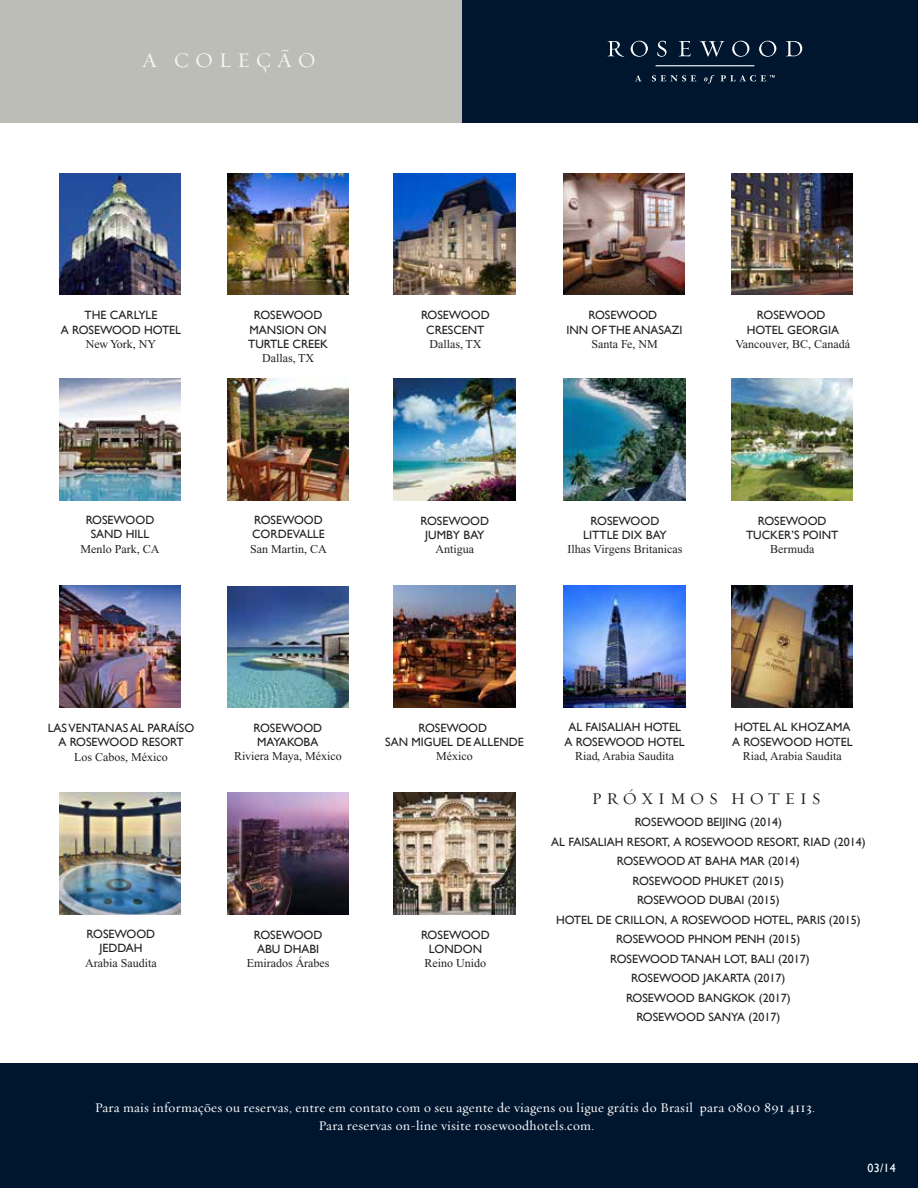
<style>
.page{position:relative;width:918px;height:1188px;background:#fff}
.page>*{position:absolute;margin:0;border:0;box-sizing:border-box;transform-origin:0 0}
.t1{font:21px "Requiem Text";letter-spacing:.27em;color:#f5f5f5}
.t2{font:16.5px "Requiem Text";letter-spacing:.28em;color:#231f20}
.t3{font:13.5px/18px "Requiem Text";letter-spacing:.02em;color:#fff;text-align:center}
.t4{font:12px/14.2px "Gill Sans";color:#231f20;text-align:center}
.t5{font:12px "Times New Roman";color:#231f20}
.t6{font:12px "Gill Sans";color:#fff}
</style>
<div class="page">
<img style="left:227px;top:586px;width:122px;height:122px">
<img style="left:394px;top:793px;width:121px;height:121px">
<img style="left:564px;top:173px;width:121px;height:122px">
<img style="left:564px;top:379px;width:121px;height:121px">
<img style="left:394px;top:379px;width:121px;height:121px">
<img style="left:731px;top:379px;width:122px;height:121px">
<img style="left:59px;top:586px;width:122px;height:121px">
<div style="left:461px;top:0;width:457px;height:123px;background:#00162f"></div>
<div style="left:0;top:0;width:461px;height:123px;background:#bdbdb7"></div>
<div style="left:0;top:1064px;width:918px;height:124px;background:#00162f"></div>
<svg style="left:607px;top:41px;width:17px;height:16px"></svg>
<svg style="left:631px;top:41px;width:17px;height:16px"></svg>
<svg style="left:657px;top:41px;width:10px;height:16px"></svg>
<svg style="left:679px;top:41px;width:12px;height:15px"></svg>
<svg style="left:700px;top:41px;width:24px;height:16px"></svg>
<svg style="left:732px;top:41px;width:17px;height:16px"></svg>
<svg style="left:759px;top:41px;width:17px;height:16px"></svg>
<svg style="left:786px;top:41px;width:16px;height:15px"></svg>
<svg style="left:635px;top:75px;width:6px;height:6px"></svg>
<svg style="left:652px;top:75px;width:44px;height:6px"></svg>
<svg style="left:704px;top:75px;width:10px;height:9px"></svg>
<svg style="left:721px;top:75px;width:54px;height:6px"></svg>
<hr style="left:656px;top:65px;width:98px;height:1px;background:#fff">
<img style="left:59px;top:173px;width:122px;height:122px">
<img style="left:564px;top:586px;width:121px;height:121px">
<img style="left:227px;top:173px;width:122px;height:122px">
<img style="left:731px;top:586px;width:122px;height:121px">
<img style="left:394px;top:586px;width:121px;height:121px">
<img style="left:394px;top:173px;width:121px;height:122px">
<img style="left:59px;top:793px;width:122px;height:121px">
<img style="left:59px;top:379px;width:122px;height:121px">
<img style="left:731px;top:173px;width:122px;height:122px">
<img style="left:227px;top:379px;width:122px;height:121px">
<img style="left:227px;top:793px;width:122px;height:121px">
<h1 class="t1" style="left:142px;top:44px;width:175px">A COLEÇÃO</h1>
<p class="t4" style="left:61px;top:308px;width:122px">THE CARLYLE<br>A ROSEWOOD HOTEL</p>
<p class="t5" style="left:86px;top:337px;width:72px">New York, NY</p>
<p class="t4" style="left:86px;top:513px;width:70px">ROSEWOOD<br>SAND HILL</p>
<p class="t5" style="left:81px;top:542px;width:80px">Menlo Park, CA</p>
<p class="t4" style="left:248px;top:308px;width:81px">ROSEWOOD<br>MANSION ON<br>TURTLE CREEK</p>
<p class="t5" style="left:262px;top:352px;width:54px">Dallas, TX</p>
<p class="t4" style="left:252px;top:513px;width:74px;text-align:left">ROSEWOOD<br>CORDEVALLE</p>
<p class="t5" style="left:250px;top:542px;width:78px">San Martin, CA</p>
<p class="t4" style="left:421px;top:308px;width:70px">ROSEWOOD<br>CRESCENT</p>
<p class="t5" style="left:429px;top:337px;width:54px">Dallas, TX</p>
<p class="t4" style="left:421px;top:514px;width:70px">ROSEWOOD<br>JUMBY BAY</p>
<p class="t5" style="left:436px;top:543px;width:40px">Antigua</p>
<p class="t4" style="left:566px;top:308px;width:118px">ROSEWOOD<br>INN OF THE ANASAZI</p>
<p class="t5" style="left:591px;top:337px;width:68px">Santa Fe, NM</p>
<p class="t4" style="left:747px;top:308px;width:94px">ROSEWOOD<br>HOTEL GEORGIA</p>
<p class="t5" style="left:736px;top:337px;width:116px">Vancouver, BC, Canadá</p>
<p class="t4" style="left:583px;top:514px;width:85px">ROSEWOOD<br>LITTLE DIX BAY</p>
<p class="t5" style="left:568px;top:543px;width:116px">Ilhas Virgens Britanicas</p>
<p class="t4" style="left:746px;top:514px;width:94px">ROSEWOOD<br>TUCKER’S POINT</p>
<p class="t5" style="left:770px;top:543px;width:46px">Bermuda</p>
<p class="t4" style="left:48px;top:721px;width:148px">LAS VENTANAS AL PARAÍSO<br>A ROSEWOOD RESORT</p>
<p class="t5" style="left:74px;top:750px;width:95px">Los Cabos, México</p>
<p class="t4" style="left:254px;top:720px;width:70px">ROSEWOOD<br>MAYAKOBA</p>
<p class="t5" style="left:234px;top:750px;width:109px">Riviera Maya, México</p>
<p class="t4" style="left:87px;top:927px;width:70px">ROSEWOOD<br>JEDDAH</p>
<p class="t5" style="left:85px;top:956px;width:73px">Arabia Saudita</p>
<p class="t4" style="left:254px;top:927px;width:70px;text-align:left">ROSEWOOD<br>ABU DHABI</p>
<p class="t5" style="left:247px;top:957px;width:84px">Emirados Árabes</p>
<p class="t4" style="left:385px;top:720px;width:140px">ROSEWOOD<br>SAN MIGUEL DE ALLENDE</p>
<p class="t5" style="left:436px;top:750px;width:38px">México</p>
<p class="t4" style="left:421px;top:927px;width:70px">ROSEWOOD<br>LONDON</p>
<p class="t5" style="left:425px;top:957px;width:63px">Reino Unido</p>
<p class="t4" style="left:565px;top:720px;width:122px">AL FAISALIAH HOTEL<br>A ROSEWOOD HOTEL</p>
<p class="t5" style="left:575px;top:749px;width:100px">Riad, Arabia Saudita</p>
<p class="t4" style="left:732px;top:720px;width:122px;text-align:left">HOTEL AL KHOZAMA<br>A ROSEWOOD HOTEL</p>
<p class="t5" style="left:743px;top:749px;width:100px">Riad, Arabia Saudita</p>
<h2 class="t2" style="left:592px;top:786px;width:231px">PRÓXIMOS HOTEIS</h2>
<p class="t4" style="left:551px;top:812px;width:316px;line-height:19.5px">ROSEWOOD BEIJING (2014)<br>AL FAISALIAH RESORT, A ROSEWOOD RESORT, RIAD (2014)<br>ROSEWOOD AT BAHA MAR (2014)<br>ROSEWOOD PHUKET (2015)<br>ROSEWOOD DUBAI (2015)<br>HOTEL DE CRILLON, A ROSEWOOD HOTEL, PARIS (2015)<br>ROSEWOOD PHNOM PENH (2015)<br>ROSEWOOD TANAH LOT, BALI (2017)<br>ROSEWOOD JAKARTA (2017)<br>ROSEWOOD BANGKOK (2017)<br>ROSEWOOD SANYA (2017)</p>
<p class="t3" style="left:95px;top:1098px;width:722px">Para mais informações ou reservas, entre em contato com o seu agente de viagens ou ligue grátis do Brasil para 0800 891 4113.<br>Para reservas on-line visite rosewoodhotels.com.</p>
<p class="t6" style="left:868px;top:1160px;width:30px">03/14</p>
</div>
